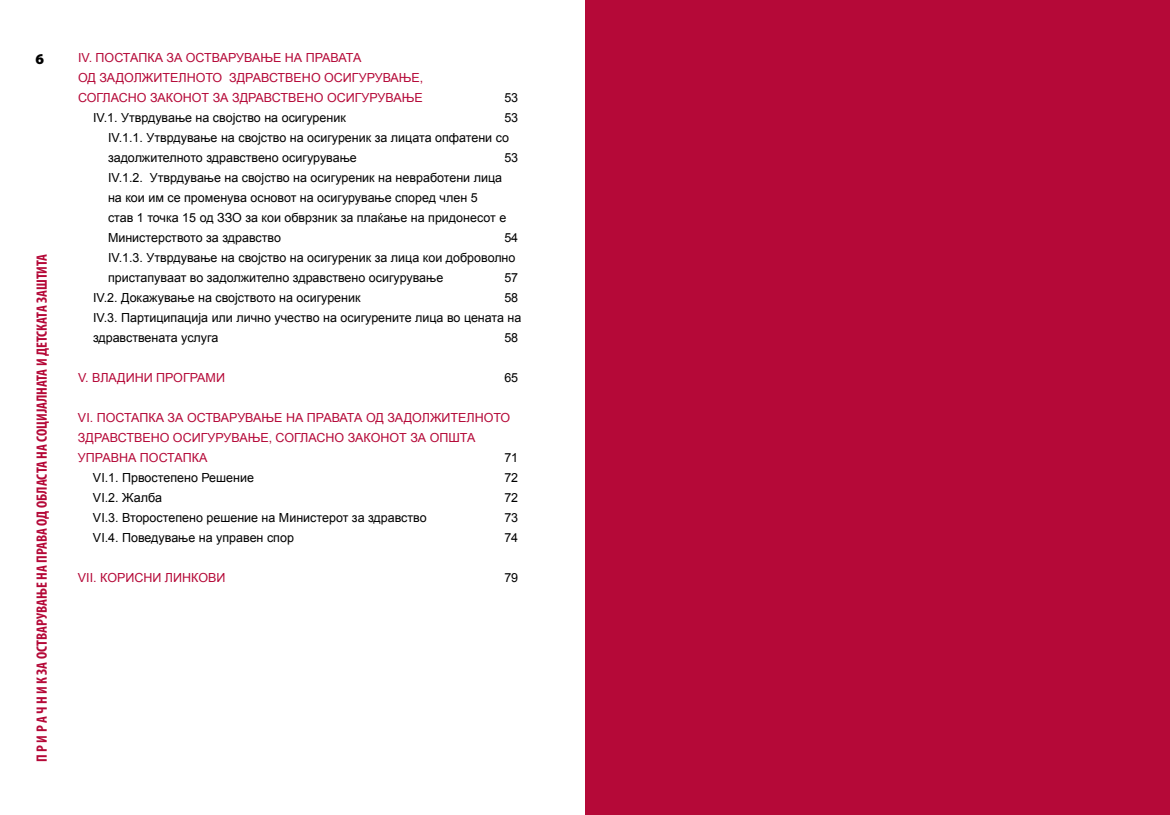
<style>
.page{position:relative;width:1170px;height:815px;background:#fff}
.page>*{position:absolute;margin:0;border:0;box-sizing:border-box;transform-origin:0 0}
.t1{font:700 condensed 15px "Myriad Pro";color:#b50938}
.t2{font:900 15px "Myriad Pro";color:#000}
.t3{font:12.5px/20px "Arial";color:#000}
.t4{font:12.5px/20px "Arial";color:#b50938}
</style>
<div class="page">
<div style="left:585px;top:0;width:584px;height:815px;background:#b50938"></div>
<p class="t2" style="left:35px;top:49px;width:10px">6</p>
<p class="t4" style="left:78px;top:47px;width:347px">IV. ПОСТАПКА ЗА ОСТВАРУВАЊЕ НА ПРАВАТА<br>ОД ЗАДОЛЖИТЕЛНОТО ЗДРАВСТВЕНО ОСИГУРУВАЊЕ,<br>СОГЛАСНО ЗАКОНОТ ЗА ЗДРАВСТВЕНО ОСИГУРУВАЊЕ</p>
<p class="t3" style="left:504px;top:87px;width:15px">53</p>
<p class="t1" style="left:32px;top:762px;width:510px;rotate:-90deg">П Р И Р А Ч Н И К ЗА ОСТВАРУВАЊЕ НА ПРАВА ОД ОБЛАСТА НА СОЦИЈАЛНАТА И ДЕТСКАТА ЗАШТИТА</p>
<p class="t3" style="left:93px;top:107px;width:254px">IV.1. Утврдување на својство на осигуреник</p>
<p class="t3" style="left:108px;top:107px;width:411px;text-indent:396px">53<br>IV.1.1. Утврдување на својство на осигуреник за лицата опфатени со задолжителното здравствено осигурување</p>
<p class="t3" style="left:504px;top:147px;width:15px">53</p>
<p class="t3" style="left:108px;top:167px;width:400px">IV.1.2. Утврдување на својство на осигуреник на невработени лица на кои им се променува основот на осигурување според член 5 став 1 точка 15 од ЗЗО за кои обврзник за плаќање на придонесот е Министерството за здравство</p>
<p class="t3" style="left:108px;top:227px;width:411px;text-indent:396px">54<br>IV.1.3. Утврдување на својство на осигуреник за лица кои доброволно пристапуваат во задолжително здравствено осигурување</p>
<p class="t3" style="left:504px;top:267px;width:15px">57</p>
<p class="t3" style="left:93px;top:287px;width:430px;text-indent:411px">58<br>IV.3. Партиципација или лично учество на осигурените лица во цената на здравствената услуга</p>
<p class="t3" style="left:93px;top:287px;width:269px">IV.2. Докажување на својството на осигуреник</p>
<p class="t3" style="left:504px;top:327px;width:15px">58</p>
<p class="t4" style="left:78px;top:367px;width:32px">V. Владини</p>
<p class="t4" style="left:156px;top:367px;width:19px">Програми</p>
<p class="t3" style="left:504px;top:367px;width:15px">65</p>
<p class="t4" style="left:78px;top:407px;width:434px">VI. ПОСТАПКА ЗА ОСТВАРУВАЊЕ НА ПРАВАТА ОД ЗАДОЛЖИТЕЛНОТО<br>ЗДРАВСТВЕНО ОСИГУРУВАЊЕ, СОГЛАСНО ЗАКОНОТ ЗА ОПШТА<br>УПРАВНА ПОСТАПКА</p>
<p class="t3" style="left:504px;top:447px;width:15px">71</p>
<p class="t3" style="left:93px;top:467px;width:162px">VI.1. Првостепено Решение</p>
<p class="t3" style="left:504px;top:467px;width:15px">72</p>
<p class="t3" style="left:93px;top:487px;width:70px">VI.2. Жалба</p>
<p class="t3" style="left:504px;top:487px;width:15px">72</p>
<p class="t3" style="left:93px;top:507px;width:335px">VI.3. Второстепено решение на Министерот за здравство</p>
<p class="t3" style="left:504px;top:507px;width:15px">73</p>
<p class="t3" style="left:93px;top:527px;width:202px">VI.4. Поведување на управен спор</p>
<p class="t3" style="left:504px;top:527px;width:15px">74</p>
<p class="t4" style="left:78px;top:567px;width:149px">VII. КОРИСНИ ЛИНКОВИ</p>
<p class="t3" style="left:504px;top:567px;width:15px">79</p>
</div>
